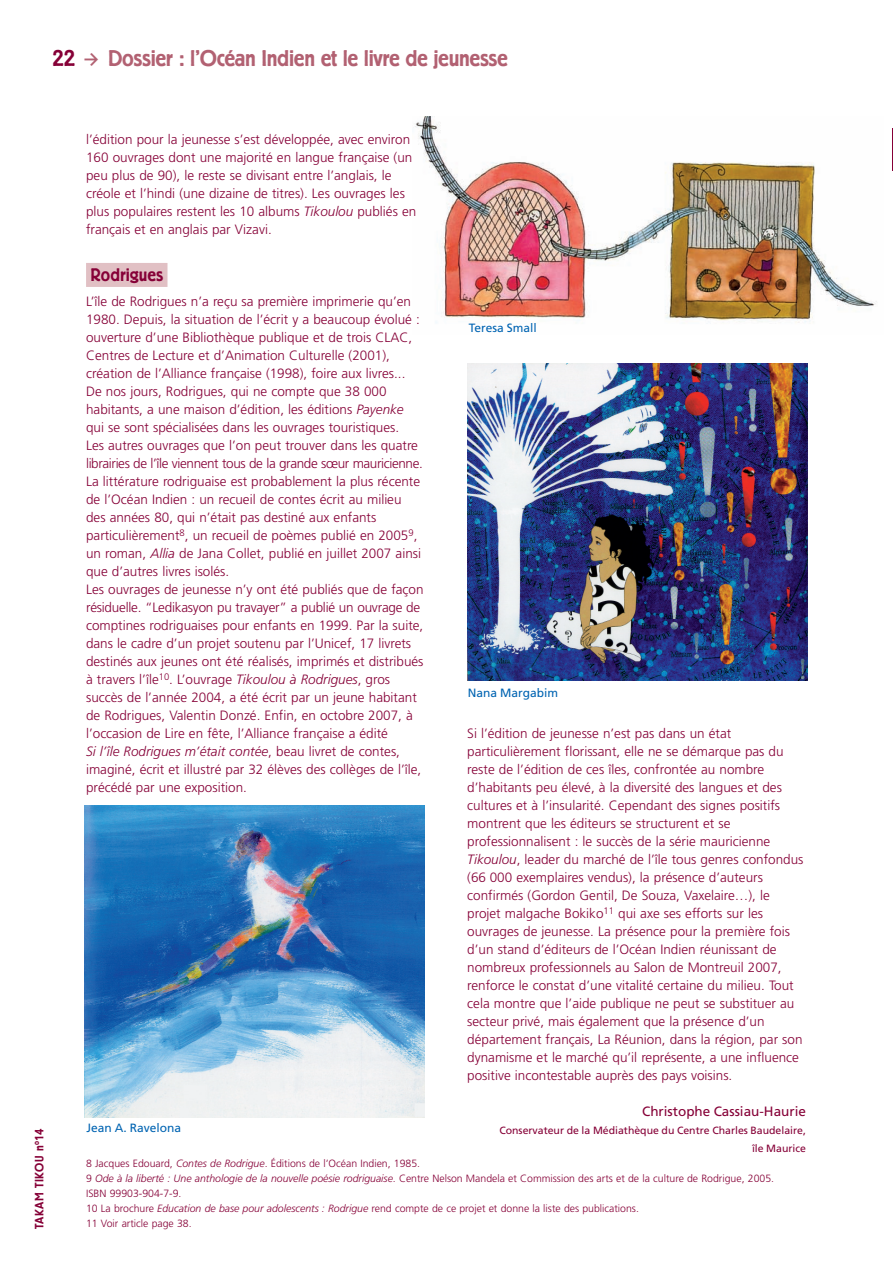
<style>
.page{position:relative;width:893px;height:1263px;background:#fff}
.page>*{position:absolute;margin:0;border:0;box-sizing:border-box;transform-origin:0 0}
.t1{font:500 22.5px "Berliner Grotesk";letter-spacing:-.015em;color:#b26172}
.t2{font:500 18px "Berliner Grotesk";color:#860037}
.t3{font:300 13.5px/18px "Frutiger";color:#860037}
.t4{font:13.5px "Frutiger";color:#860037}
.t5{font:12px "Frutiger";color:#0164b2}
.t6{font:500 12px "Berliner Grotesk";letter-spacing:.035em;color:#860037}
.t7{font:300 10.5px/15px "Frutiger";color:#860037}
.t8{font:10.5px/18px "Frutiger";color:#860037;text-align:right}
.s1{color:#860037}
.s2{font-family:"Flesh Plain";font-weight:400;font-size:18px}
.s3{font-style:italic}
</style>
<div class="page">
<img style="left:84px;top:116px;width:809px;height:1002px">
<h1 class="t1" style="left:52px;top:50px;width:457px"><span class="s1">22</span> <span class="s2">q</span> Dossier : l’Océan Indien et le livre de jeunesse</h1>
<p class="t6" style="left:35px;top:1229px;width:102px;rotate:-90deg">TAKAM TIKOU nº14</p>
<p class="t3" style="left:86px;top:132px;width:332px">l’édition pour la jeunesse s’est développée, avec environ 160 ouvrages dont une majorité en langue française (un peu plus de 90), le reste se divisant entre l’anglais, le créole et l’hindi (une dizaine de titres). Les ouvrages les plus populaires restent les 10 albums <span class="s3">Tikoulou</span> publiés en français et en anglais par Vizavi.</p>
<h2 class="t2" style="left:90px;top:268px;width:74px">Rodrigues</h2>
<p class="t3" style="left:86px;top:294px;width:339px">L’île de Rodrigues n’a reçu sa première imprimerie qu’en 1980. Depuis, la situation de l’écrit y a beaucoup évolué : ouverture d’une Bibliothèque publique et de trois CLAC, Centres de Lecture et d’Animation Culturelle (2001), création de l’Alliance française (1998), foire aux livres...<br>De nos jours, Rodrigues, qui ne compte que 38 000 habitants, a une maison d’édition, les éditions <span class="s3">Payenke </span>qui se sont spécialisées dans les ouvrages touristiques.<br>Les autres ouvrages que l’on peut trouver dans les quatre librairies de l’île viennent tous de la grande sœur mauricienne.<br>La littérature rodriguaise est probablement la plus récente de l’Océan Indien : un recueil de contes écrit au milieu des années 80, qui n’était pas destiné aux enfants particulièrement<sup>8</sup>, un recueil de poèmes publié en 2005<sup>9</sup>, un roman, <span class="s3">Allia</span> de Jana Collet, publié en juillet 2007 ainsi que d’autres livres isolés.<br>Les ouvrages de jeunesse n’y ont été publiés que de façon résiduelle. “Ledikasyon pu travayer” a publié un ouvrage de comptines rodriguaises pour enfants en 1999. Par la suite, dans le cadre d’un projet soutenu par l’Unicef, 17 livrets destinés aux jeunes ont été réalisés, imprimés et distribués à travers l’île<sup>10</sup>. L’ouvrage <span class="s3">Tikoulou à Rodrigues</span>, gros succès de l’année 2004, a été écrit par un jeune habitant de Rodrigues, Valentin Donzé. Enfin, en octobre 2007, à l’occasion de Lire en fête, l’Alliance française a édité<br><span class="s3">Si l’île Rodrigues m’était contée</span>, beau livret de contes, imaginé, écrit et illustré par 32 élèves des collèges de l’île, précédé par une exposition.</p>
<p class="t5" style="left:86px;top:1123px;width:96px">Jean A. Ravelona</p>
<p class="t5" style="left:469px;top:323px;width:70px">Teresa Small</p>
<p class="t5" style="left:468px;top:688px;width:92px">Nana Margabim</p>
<p class="t3" style="left:467px;top:726px;width:338px">Si l’édition de jeunesse n’est pas dans un état particulièrement florissant, elle ne se démarque pas du reste de l’édition de ces îles, confrontée au nombre d’habitants peu élevé, à la diversité des langues et des cultures et à l’insularité. Cependant des signes positifs montrent que les éditeurs se structurent et se professionnalisent : le succès de la série mauricienne <span class="s3">Tikoulou</span>, leader du marché de l’île tous genres confondus (66 000 exemplaires vendus), la présence d’auteurs confirmés (Gordon Gentil, De Souza, Vaxelaire…), le projet malgache Bokiko<sup>11</sup> qui axe ses efforts sur les ouvrages de jeunesse. La présence pour la première fois d’un stand d’éditeurs de l’Océan Indien réunissant de nombreux professionnels au Salon de Montreuil 2007, renforce le constat d’une vitalité certaine du milieu. Tout cela montre que l’aide publique ne peut se substituer au secteur privé, mais également que la présence d’un département français, La Réunion, dans la région, par son dynamisme et le marché qu’il représente, a une influence positive incontestable auprès des pays voisins.</p>
<p class="t4" style="left:642px;top:1106px;width:165px">Christophe Cassiau-Haurie</p>
<p class="t8" style="left:499px;top:1122px;width:308px">Conservateur de la Médiathèque du Centre Charles Baudelaire, île Maurice</p>
<p class="t7" style="left:86px;top:1156px;width:689px">8 Jacques Edouard, <span class="s3">Contes de Rodrigue</span>. Éditions de l’Océan Indien, 1985.<br>9 <span class="s3">Ode à la liberté : Une anthologie de la nouvelle poésie rodriguaise</span>. Centre Nelson Mandela et Commission des arts et de la culture de Rodrigue, 2005.<br>ISBN 99903-904-7-9.<br>10 La brochure <span class="s3">Education de base pour adolescents : Rodrigue</span> rend compte de ce projet et donne la liste des publications.</p>
<p class="t7" style="left:86px;top:1216px;width:107px">11 Voir article page 38.</p>
</div>
